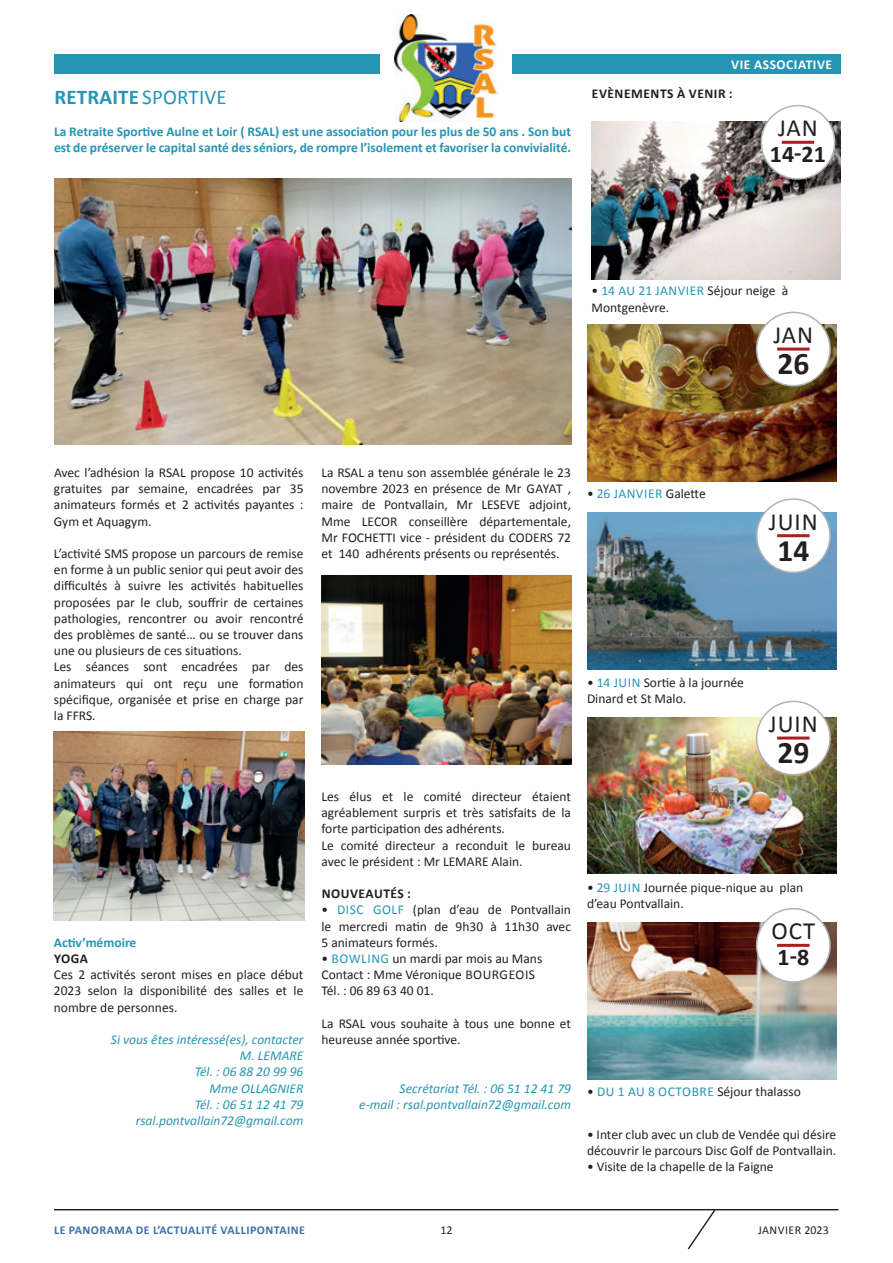
<style>
.page{position:relative;width:893px;height:1263px;background:#fff}
.page>*{position:absolute;margin:0;border:0;box-sizing:border-box;transform-origin:0 0}
.t1{font:700 31.5px "Calibri";color:#231f20}
.t2{font:24.75px "Calibri";letter-spacing:.04em;color:#231f20}
.t3{font:700 24px "Calibri";color:#231f20}
.t4{font:700 21px "Calibri";letter-spacing:.01em;color:#2695b3}
.t5{font:13.5px/16.2px "Calibri";color:#231f20}
.t6{font:700 13.5px/16.2px "Calibri";color:#2695b3}
.t7{font:italic 13.5px/16.2px "Calibri";color:#2695b3;text-align:right}
.t8{font:700 13.5px "Calibri";letter-spacing:.04em;color:#231f20}
.t9{font:13.5px "Calibri";letter-spacing:.02em;color:#2695b3}
.t10{font:700 13.5px "Calibri";letter-spacing:.04em;color:#fff}
.t11{font:700 12px "Calibri";letter-spacing:.04em;color:#3f6fa8}
.t12{font:12px "Calibri";letter-spacing:.03em;color:#231f20}
.s1{font-weight:400}
.s2{color:#2695b3}
.s3{color:#231f20}
</style>
<div class="page">
<hr style="left:54px;top:1209px;width:784px;height:1px;background:#231f20">
<svg style="left:686px;top:1210px;width:31px;height:40px"></svg>
<div style="left:54px;top:54px;width:787px;height:19px;background:#2695b3"></div>
<div style="left:381px;top:15px;width:131px;height:107px;background:#fff"></div>
<img style="left:395px;top:15px;width:103px;height:107px">
<img style="left:54px;top:179px;width:517px;height:265px">
<img style="left:53px;top:731px;width:252px;height:189px">
<img style="left:322px;top:575px;width:249px;height:189px">
<img style="left:592px;top:122px;width:249px;height:157px">
<div style="left:761px;top:106px;width:74px;height:73px;background:#fff;border-radius:50%"></div>
<div style="left:760px;top:105px;width:75px;height:75px;border:2px solid #b1b4b4;border-radius:50%"></div>
<hr style="left:782px;top:141px;width:32px;height:3px;background:#ac1d21">
<img style="left:587px;top:325px;width:249px;height:157px">
<div style="left:757px;top:312px;width:73px;height:74px;background:#fff;border-radius:50%"></div>
<div style="left:756px;top:312px;width:75px;height:74px;border:2px solid #b1b4b4;border-radius:50%"></div>
<hr style="left:777px;top:348px;width:32px;height:3px;background:#ac1d21">
<img style="left:587px;top:513px;width:249px;height:157px">
<div style="left:757px;top:499px;width:73px;height:73px;background:#fff;border-radius:50%"></div>
<div style="left:756px;top:498px;width:75px;height:75px;border:2px solid #b1b4b4;border-radius:50%"></div>
<hr style="left:777px;top:534px;width:32px;height:3px;background:#ac1d21">
<img style="left:587px;top:717px;width:249px;height:156px">
<div style="left:757px;top:701px;width:73px;height:74px;background:#fff;border-radius:50%"></div>
<div style="left:756px;top:701px;width:75px;height:74px;border:2px solid #b1b4b4;border-radius:50%"></div>
<hr style="left:777px;top:736px;width:32px;height:3px;background:#ac1d21">
<img style="left:587px;top:922px;width:249px;height:158px">
<div style="left:757px;top:909px;width:73px;height:73px;background:#fff;border-radius:50%"></div>
<div style="left:756px;top:908px;width:75px;height:75px;border:2px solid #b1b4b4;border-radius:50%"></div>
<hr style="left:777px;top:944px;width:32px;height:3px;background:#ac1d21">
<h3 class="t4" style="left:54px;top:82px;width:174px">RETRAITE <span class="s1">SPORTIVE</span></h3>
<p class="t6" style="left:54px;top:123px;width:519px">La Retraite Sportive Aulne et Loir ( RSAL) est une association pour les plus de 50 ans . Son but est de préserver le capital santé des séniors, de rompre l’isolement et favoriser la convivialité.</p>
<p class="t10" style="left:731px;top:55px;width:102px">VIE ASSOCIATIVE</p>
<p class="t8" style="left:592px;top:84px;width:142px">EVÈNEMENTS À VENIR :</p>
<h2 class="t2" style="left:778px;top:111px;width:41px">JAN</h2>
<h3 class="t3" style="left:770px;top:137px;width:58px">14-21</h3>
<p class="t5" style="left:592px;top:282px;width:198px">• <span class="s2">14 AU 21 JANVIER</span> Séjour neige à<br>Montgenèvre.</p>
<h2 class="t2" style="left:773px;top:318px;width:41px">JAN</h2>
<h1 class="t1" style="left:777px;top:342px;width:33px">26</h1>
<p class="t5" style="left:54px;top:464px;width:251px;text-align:justify">Avec l’adhésion la RSAL propose 10 activités gratuites par semaine, encadrées par 35 animateurs formés et 2 activités payantes :<br>Gym et Aquagym.</p>
<p class="t5" style="left:54px;top:545px;width:251px">L’activité SMS propose un parcours de remise en forme à un public senior qui peut avoir des difficultés à suivre les activités habituelles proposées par le club, souffrir de certaines pathologies, rencontrer ou avoir rencontré des problèmes de santé… ou se trouver dans une ou plusieurs de ces situations.<br>Les séances sont encadrées par des animateurs qui ont reçu une formation spécifique, organisée et prise en charge par la FFRS.</p>
<p class="t6" style="left:54px;top:934px;width:84px">Activ’mémoire</p>
<p class="t8" style="left:54px;top:949px;width:35px">YOGA</p>
<p class="t5" style="left:54px;top:966px;width:251px;text-align:justify">Ces 2 activités seront mises en place début 2023 selon la disponibilité des salles et le nombre de personnes.</p>
<p class="t7" style="left:111px;top:1031px;width:194px">Si vous êtes intéressé(es), contacter<br>M. LEMARE<br>Tél. : 06 88 20 99 96<br>Mme OLLAGNIER<br>Tél. : 06 51 12 41 79 rsal.pontvallain72@gmail.com</p>
<p class="t5" style="left:321px;top:464px;width:251px;text-align:justify">La RSAL a tenu son assemblée générale le 23 novembre 2023 en présence de Mr GAYAT , maire de Pontvallain, Mr LESEVE adjoint, Mme LECOR conseillère départementale, Mr FOCHETTI vice - président du CODERS 72 et 140 adhérents présents ou représentés.</p>
<p class="t9" style="left:587px;top:484px;width:120px"><span class="s3">•</span> 26 JANVIER <span class="s3">Galette</span></p>
<h2 class="t2" style="left:769px;top:504px;width:50px">JUIN</h2>
<h1 class="t1" style="left:777px;top:528px;width:33px">14</h1>
<p class="t5" style="left:321px;top:788px;width:251px">Les élus et le comité directeur étaient agréablement surpris et très satisfaits de la forte participation des adhérents.<br>Le comité directeur a reconduit le bureau avec le président : Mr LEMARE Alain.</p>
<p class="t8" style="left:322px;top:884px;width:91px">NOUVEAUTÉS :</p>
<p class="t5" style="left:321px;top:901px;width:251px;text-align:justify">• <span class="s2">DISC GOLF</span> (plan d’eau de Pontvallain le mercredi matin de 9h30 à 11h30 avec 5 animateurs formés.</p>
<p class="t5" style="left:321px;top:950px;width:222px">• <span class="s2">BOWLING</span> un mardi par mois au Mans<br>Contact : Mme Véronique BOURGEOIS<br>Tél. : 06 89 63 40 01.</p>
<p class="t5" style="left:321px;top:1015px;width:251px">La RSAL vous souhaite à tous une bonne et heureuse année sportive.</p>
<p class="t7" style="left:359px;top:1079px;width:213px">Secrétariat Tél. : 06 51 12 41 79<br>e-mail : rsal.pontvallain72@gmail.com</p>
<p class="t5" style="left:587px;top:674px;width:158px">• <span class="s2">14 JUIN</span> Sortie à la journée<br>Dinard et St Malo.</p>
<h2 class="t2" style="left:769px;top:706px;width:50px">JUIN</h2>
<h1 class="t1" style="left:777px;top:731px;width:33px">29</h1>
<p class="t5" style="left:587px;top:879px;width:218px">• <span class="s2">29 JUIN</span> Journée pique-nique au plan d’eau Pontvallain.</p>
<h2 class="t2" style="left:771px;top:914px;width:45px">OCT</h2>
<h3 class="t3" style="left:777px;top:940px;width:33px">1-8</h3>
<p class="t5" style="left:587px;top:1083px;width:215px">• <span class="s2">DU 1 AU 8 OCTOBRE</span> Séjour thalasso</p>
<p class="t5" style="left:587px;top:1126px;width:251px">• Inter club avec un club de Vendée qui désire découvrir le parcours Disc Golf de Pontvallain.</p>
<p class="t5" style="left:587px;top:1158px;width:188px">• Visite de la chapelle de la Faigne</p>
<p class="t11" style="left:54px;top:1221px;width:252px">LE PANORAMA DE L’ACTUALITÉ VALLIPONTAINE</p>
<p class="t12" style="left:440px;top:1222px;width:14px">12</p>
<p class="t12" style="left:758px;top:1222px;width:72px">JANVIER 2023</p>
</div>
